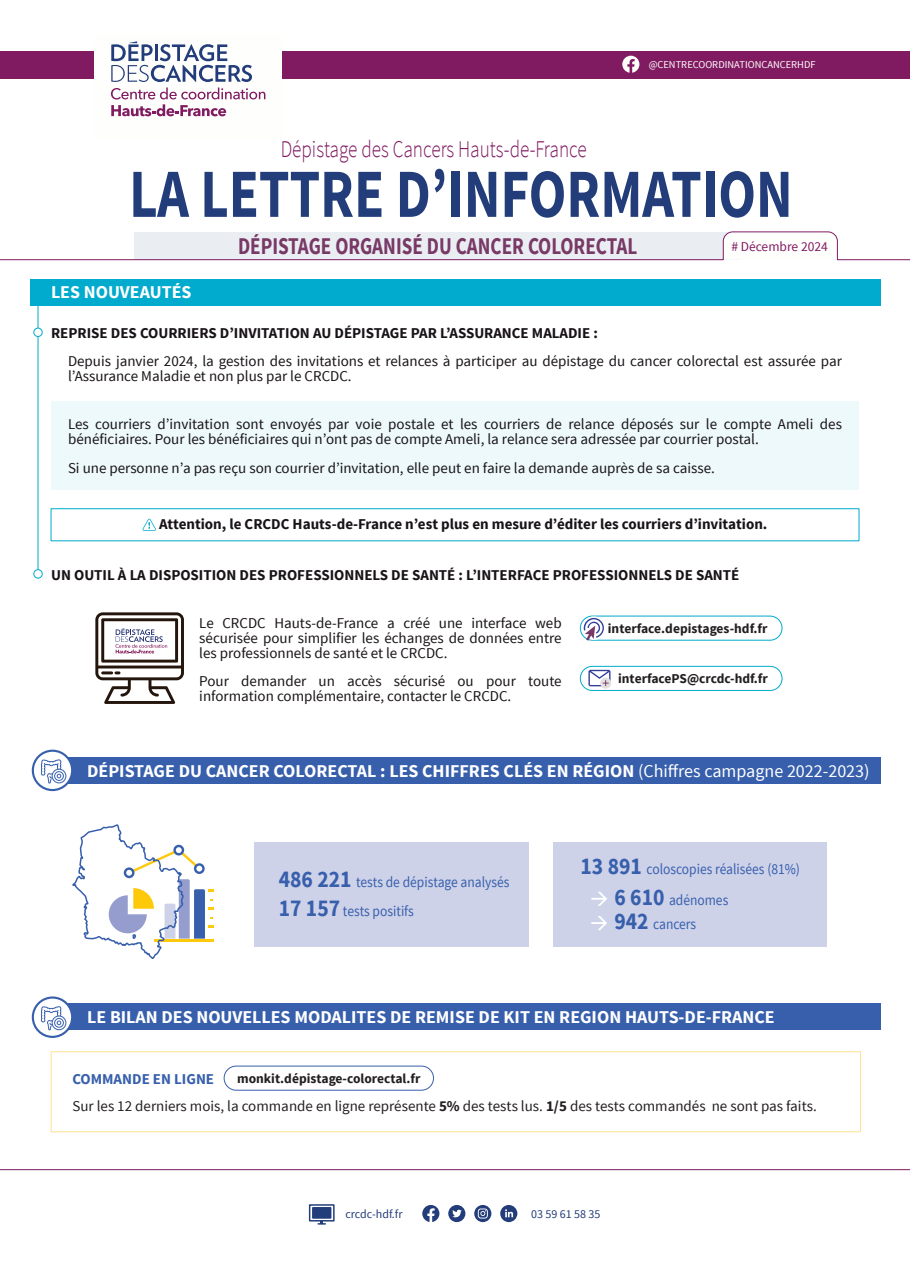
<style>
.page{position:relative;width:910px;height:1280px;background:#fff}
.page>*{position:absolute;margin:0;border:0;box-sizing:border-box;transform-origin:0 0}
.t1{font:700 69px "Source Sans Pro";color:#223d7a;scale:.8 1}
.t2{font:700 24px "Source Sans Pro";color:#783966;scale:.8 1}
.t3{font:300 24px "Source Sans Pro";color:#801a61;scale:.8 1}
.t4{font:700 18px "Source Sans Pro";color:#fff}
.t5{font:15px/15px "Source Sans Pro";color:#181317}
.t6{font:700 15px "Source Sans Pro";color:#181317}
.t7{font:15px/27px "Source Sans Pro";color:#231f20}
.t8{font:15px/28.5px "Source Sans Pro";color:#375fac;scale:.9 1}
.t9{font:700 13.5px "Source Sans Pro";color:#231f20}
.t10{font:13.5px "Source Sans Pro";color:#801a61}
.t11{font:12px "Source Sans Pro";color:#223d7a}
.t12{font:10.5px "Source Sans Pro";color:#fefefd}
.s1{font-weight:400}
.s2{font-weight:700;font-size:24px}
.s3{font-weight:700;color:#375fac}
.s4{font-weight:700}
</style>
<div class="page">
<div style="left:30px;top:279px;width:850px;height:26px;background:#00abcd"></div>
<div style="left:51px;top:402px;width:808px;height:88px;background:#edf9fb"></div>
<svg style="left:95px;top:612px;width:89px;height:92px"></svg>
<div style="left:580px;top:616px;width:202px;height:24px;background:#fff;border:1px solid #00abcd;border-radius:12px"></div>
<svg style="left:582px;top:616px;width:23px;height:24px"></svg>
<svg style="left:584px;top:618px;width:20px;height:23px"></svg>
<div style="left:580px;top:666px;width:202px;height:25px;background:#fff;border:1px solid #00abcd;border-radius:12px"></div>
<div style="left:600px;top:678px;width:11px;height:11px;background:#e3e1df;border-radius:50%"></div>
<svg style="left:588px;top:670px;width:22px;height:16px"></svg>
<div style="left:51px;top:508px;width:808px;height:33px;border:1px solid #00abcd"></div>
<svg style="left:143px;top:519px;width:13px;height:12px"></svg>
<div style="left:0;top:51px;width:910px;height:27px;background:#801a61"></div>
<svg style="left:622px;top:56px;width:17px;height:17px"></svg>
<div style="left:95px;top:35px;width:187px;height:105px;background:#fefefd"></div>
<svg style="left:111px;top:41px;width:141px;height:41px"></svg>
<svg style="left:111px;top:88px;width:154px;height:28px"></svg>
<svg style="left:422px;top:1205px;width:17px;height:17px"></svg>
<div style="left:448px;top:1205px;width:17px;height:17px;background:#223d7a;border-radius:50%"></div>
<svg style="left:452px;top:1210px;width:10px;height:8px"></svg>
<svg style="left:474px;top:1205px;width:17px;height:17px"></svg>
<svg style="left:478px;top:1208px;width:10px;height:10px"></svg>
<div style="left:500px;top:1205px;width:17px;height:17px;background:#223d7a;border-radius:50%"></div>
<svg style="left:505px;top:1209px;width:8px;height:8px"></svg>
<div style="left:312px;top:1207px;width:19px;height:12px;background:#223d7a;border:1px solid #223d7a"></div>
<div style="left:309px;top:1204px;width:26px;height:17px;border:1px solid #223d7a"></div>
<svg style="left:318px;top:1221px;width:7px;height:3px"></svg>
<hr style="left:38px;top:305px;width:1px;height:273px;background:#00abcd">
<div style="left:34px;top:328px;width:8px;height:9px;background:#fff;border:1px solid #00abcd;border-radius:50%"></div>
<div style="left:34px;top:569px;width:8px;height:9px;background:#fff;border:1px solid #00abcd;border-radius:50%"></div>
<svg style="left:0;top:231px;width:910px;height:29px"></svg>
<div style="left:254px;top:842px;width:274px;height:105px;background:#ced2e9"></div>
<div style="left:553px;top:842px;width:273px;height:105px;background:#ced2e9"></div>
<svg style="left:591px;top:892px;width:16px;height:14px"></svg>
<svg style="left:591px;top:916px;width:16px;height:14px"></svg>
<div style="left:66px;top:757px;width:814px;height:26px;background:#375fac"></div>
<svg style="left:72px;top:824px;width:141px;height:134px"></svg>
<svg style="left:32px;top:750px;width:41px;height:41px"></svg>
<div style="left:54px;top:771px;width:10px;height:10px;border:1px solid #375fac;border-radius:50%"></div>
<div style="left:52px;top:769px;width:14px;height:14px;border:1px solid #375fac;border-radius:50%"></div>
<svg style="left:41px;top:759px;width:21px;height:25px"></svg>
<div style="left:51px;top:1051px;width:810px;height:81px;border:1px solid #ffe191"></div>
<div style="left:224px;top:1066px;width:210px;height:24px;background:#fff;border:1px solid #375fac;border-radius:12px"></div>
<div style="left:66px;top:1004px;width:814px;height:26px;background:#375fac"></div>
<svg style="left:32px;top:996px;width:41px;height:42px"></svg>
<div style="left:54px;top:1018px;width:10px;height:10px;border:1px solid #375fac;border-radius:50%"></div>
<div style="left:52px;top:1016px;width:14px;height:14px;border:1px solid #375fac;border-radius:50%"></div>
<svg style="left:41px;top:1006px;width:21px;height:25px"></svg>
<hr style="left:0;top:1169px;width:910px;height:1px;background:#801a61">
<h2 class="t3" style="left:281px;top:139px;width:384px">Dépistage des Cancers Hauts-de-France</h2>
<p class="t12" style="left:649px;top:60px;width:168px">@CENTRECOORDINATIONCANCERHDF</p>
<h1 class="t1" style="left:129px;top:165px;width:831px">LA LETTRE D’INFORMATION</h1>
<p class="t4" style="left:51px;top:285px;width:142px">LES NOUVEAUTÉS</p>
<h2 class="t2" style="left:238px;top:236px;width:501px">DÉPISTAGE ORGANISÉ DU CANCER COLORECTAL</h2>
<p class="t10" style="left:731px;top:241px;width:98px"># Décembre 2024</p>
<p class="t6" style="left:51px;top:327px;width:548px">REPRISE DES COURRIERS D’INVITATION AU DÉPISTAGE PAR L’ASSURANCE MALADIE :</p>
<p class="t5" style="left:68px;top:355px;width:775px">Depuis janvier 2024, la gestion des invitations et relances à participer au dépistage du cancer colorectal est assurée par l’Assurance Maladie et non plus par le CRCDC.</p>
<p class="t5" style="left:68px;top:418px;width:775px">Les courriers d’invitation sont envoyés par voie postale et les courriers de relance déposés sur le compte Ameli des bénéficiaires. Pour les bénéficiaires qui n’ont pas de compte Ameli, la relance sera adressée par courrier postal.</p>
<p class="t5" style="left:68px;top:462px;width:648px">Si une personne n’a pas reçu son courrier d’invitation, elle peut en faire la demande auprès de sa caisse.</p>
<p class="t6" style="left:159px;top:518px;width:610px">Attention, le CRCDC Hauts-de-France n’est plus en mesure d’éditer les courriers d’invitation.</p>
<p class="t6" style="left:51px;top:568px;width:690px">UN OUTIL À LA DISPOSITION DES PROFESSIONNELS DE SANTÉ : L’INTERFACE PROFESSIONNELS DE SANTÉ</p>
<p class="t5" style="left:199px;top:617px;width:364px;text-align:justify">Le CRCDC Hauts-de-France a créé une interface web sécurisée pour simplifier les échanges de données entre les professionnels de santé et le CRCDC.</p>
<p class="t5" style="left:199px;top:675px;width:364px">Pour demander un accès sécurisé ou pour toute information complémentaire, contacter le CRCDC.</p>
<p class="t9" style="left:608px;top:623px;width:161px">interface.depistages-hdf.fr</p>
<p class="t9" style="left:618px;top:673px;width:151px">interfacePS@crcdc-hdf.fr</p>
<p class="t4" style="left:87px;top:763px;width:784px">DÉPISTAGE DU CANCER COLORECTAL : LES CHIFFRES CLÉS EN RÉGION <span class="s1">(Chiffres campagne 2022-2023)</span></p>
<p class="t8" style="left:279px;top:869px;width:258px"><span class="s2">486 221</span> tests de dépistage analysés<br><span class="s2">17 157</span> tests positifs</p>
<p class="t8" style="left:614px;top:855px;width:208px;line-height:31.3px;text-indent:-34px"><span class="s2">13 891</span> coloscopies réalisées (81%)<br><span class="s2">6 610</span> adénomes</p>
<p class="t8" style="left:614px;top:911px;width:92px"><span class="s2">942</span> cancers</p>
<p class="t4" style="left:87px;top:1009px;width:689px">LE BILAN DES NOUVELLES MODALITES DE REMISE DE KIT EN REGION HAUTS-DE-FRANCE</p>
<p class="t9" style="left:237px;top:1073px;width:185px">monkit.dépistage-colorectal.fr</p>
<p class="t7" style="left:72px;top:1066px;width:746px"><span class="s3">COMMANDE EN LIGNE<br></span>Sur les 12 derniers mois, la commande en ligne représente <span class="s4">5%</span> des tests lus. <span class="s4">1/5</span> des tests commandés ne sont pas faits.</p>
<p class="t11" style="left:345px;top:1209px;width:59px">crcdc-hdf.fr</p>
<p class="t11" style="left:531px;top:1209px;width:71px">03 59 61 58 35</p>
</div>
